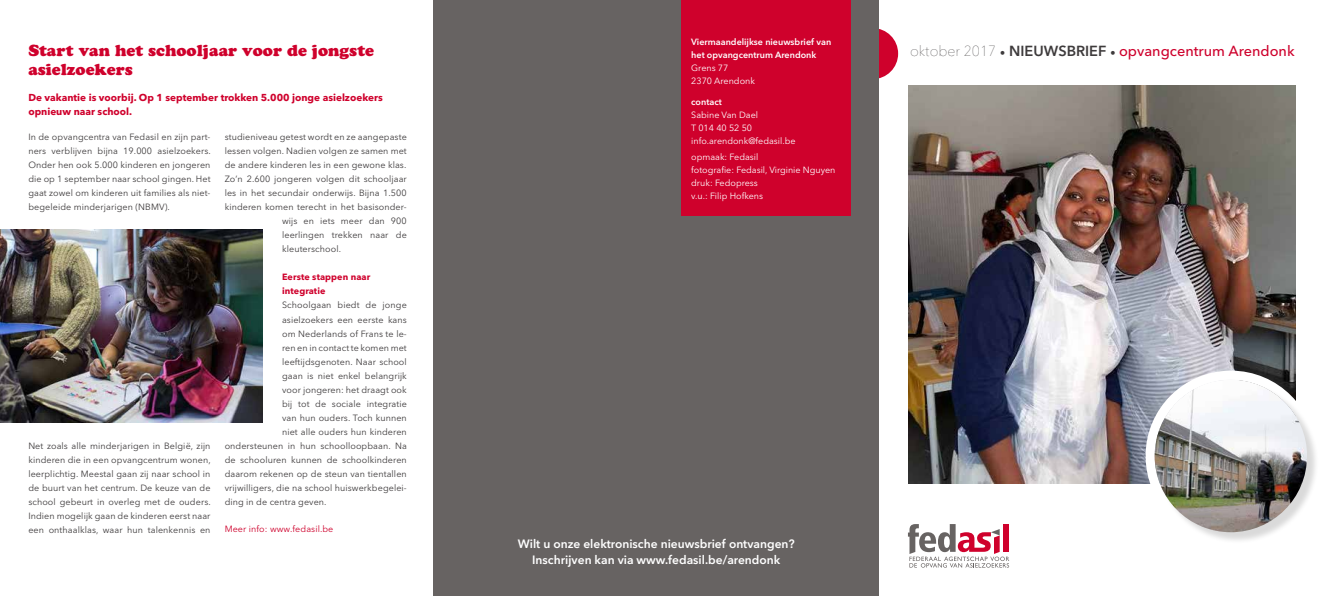
<style>
.page{position:relative;width:1324px;height:596px;background:#fff}
.page>*{position:absolute;margin:0;border:0;box-sizing:border-box;transform-origin:0 0}
.t1{font:16px/19px "Cooper Black Std";color:#cf012c}
.t2{font:500 14.5px "Avenir Next LT Pro";color:#ce012c}
.t3{font:600 12px/16px "Avenir Next LT Pro";color:#fff;text-align:center}
.t4{font:700 10px/14px "Avenir Next LT Pro";color:#cf012c}
.t5{font:9px/14px "Avenir Next LT Pro";letter-spacing:.01em;color:#3e3b3c;text-align:justify}
.t6{font:9px/13px "Avenir Next LT Pro";color:#fff}
.t7{font:600 9px/13px "Avenir Next LT Pro";color:#fff}
.t8{font:700 9px/14px "Avenir Next LT Pro";letter-spacing:.01em;color:#cf012c}
.t9{font:9px "Avenir Next LT Pro";letter-spacing:.01em;color:#ce012c}
.s1{font-weight:200;color:#3e3b3c}
.s2{font-family:"Minion Pro";font-weight:400;color:#3e3b3c}
.s3{font-weight:600;color:#3e3b3c}
</style>
<div class="page">
<img style="left:909px;top:85px;width:387px;height:398px">
<div style="left:1145px;top:370px;width:171px;height:171px;border:9px solid #fff;border-radius:50%"></div>
<div style="left:847px;top:28px;width:51px;height:51px;background:#cf012c;border-radius:50%"></div>
<div style="left:434px;top:0;width:445px;height:595px;background:#676362"></div>
<div style="left:681px;top:0;width:169px;height:216px;background:#cf012c"></div>
<img style="left:0;top:229px;width:262px;height:193px">
<div style="left:1156px;top:381px;width:163px;height:163px;background:#000;opacity:.15"></div>
<img style="left:1154px;top:379px;width:153px;height:153px;border-radius:76px">
<svg style="left:908px;top:524px;width:101px;height:43px"></svg>
<h1 class="t1" style="left:28px;top:41px;width:347px">Start van het schooljaar voor de jongste asielzoekers</h1>
<p class="t4" style="left:28px;top:90px;width:356px">De vakantie is voorbij. Op 1 september trokken 5.000 jonge asielzoekers opnieuw naar school.</p>
<p class="t5" style="left:28px;top:130px;width:184px">In de opvangcentra van Fedasil en zijn part&shy;ners verblijven bijna 19.000 asielzoekers.<br>Onder hen ook 5.000 kinderen en jongeren die op 1 september naar school gingen. Het gaat zowel om kinderen uit families als niet&shy;begeleide minderjarigen (NBMV).</p>
<p class="t5" style="left:28px;top:438px;width:184px">Net zoals alle minderjarigen in België, zijn kinderen die in een opvangcentrum wonen, leerplichtig. Meestal gaan zij naar school in de buurt van het centrum. De keuze van de school gebeurt in overleg met de ouders.<br>Indien mogelijk gaan de kinderen eerst naar een onthaalklas, waar hun talenkennis en</p>
<p class="t5" style="left:225px;top:130px;width:184px">studieniveau getest wordt en ze aangepaste</p>
<p class="t5" style="left:225px;top:144px;width:184px">lessen volgen. Nadien volgen ze samen met</p>
<p class="t5" style="left:225px;top:158px;width:183px">de andere kinderen les in een gewone klas.</p>
<p class="t5" style="left:225px;top:172px;width:184px">Zo’n 2.600 jongeren volgen dit schooljaar</p>
<p class="t5" style="left:225px;top:186px;width:184px">les in het secundair onderwijs. Bijna 1.500</p>
<p class="t5" style="left:225px;top:200px;width:184px">kinderen komen terecht in het basisonder-</p>
<p class="t5" style="left:282px;top:214px;width:126px">wijs en iets meer dan 900</p>
<p class="t5" style="left:282px;top:228px;width:126px">leerlingen trekken naar de</p>
<p class="t5" style="left:282px;top:242px;width:60px">kleuterschool.</p>
<p class="t8" style="left:282px;top:270px;width:90px">Eerste stappen naar integratie</p>
<p class="t5" style="left:282px;top:298px;width:126px">Schoolgaan biedt de jonge</p>
<p class="t5" style="left:282px;top:312px;width:126px">asielzoekers een eerste kans</p>
<p class="t5" style="left:282px;top:326px;width:126px">om Nederlands of Frans te le-</p>
<p class="t5" style="left:282px;top:340px;width:126px">ren en in contact te komen met</p>
<p class="t5" style="left:282px;top:354px;width:126px">leeftijdsgenoten. Naar school</p>
<p class="t5" style="left:282px;top:368px;width:126px">gaan is niet enkel belangrijk</p>
<p class="t5" style="left:282px;top:382px;width:126px">voor jongeren: het draagt ook</p>
<p class="t5" style="left:282px;top:396px;width:126px">bij tot de sociale integratie</p>
<p class="t5" style="left:282px;top:410px;width:126px">van hun ouders. Toch kunnen</p>
<p class="t5" style="left:282px;top:424px;width:126px">niet alle ouders hun kinderen</p>
<p class="t5" style="left:225px;top:438px;width:184px">ondersteunen in hun schoolloopbaan. Na</p>
<p class="t5" style="left:225px;top:452px;width:184px">de schooluren kunnen de schoolkinderen</p>
<p class="t5" style="left:225px;top:466px;width:184px">daarom rekenen op de steun van tientallen</p>
<p class="t5" style="left:225px;top:480px;width:184px">vrijwilligers, die na school huiswerkbegelei-</p>
<p class="t5" style="left:225px;top:494px;width:103px">ding in de centra geven.</p>
<p class="t9" style="left:225px;top:523px;width:110px">Meer info: www.fedasil.be</p>
<p class="t7" style="left:691px;top:35px;width:142px">Viermaandelijkse nieuwsbrief van het opvangcentrum Arendonk</p>
<p class="t6" style="left:691px;top:61px;width:65px">Grens 77<br>2370 Arendonk</p>
<p class="t7" style="left:691px;top:95px;width:32px">contact</p>
<p class="t6" style="left:691px;top:108px;width:106px">Sabine Van Dael<br>T 014 40 52 50 info.arendonk@fedasil.be</p>
<p class="t6" style="left:691px;top:150px;width:146px">opmaak: Fedasil<br>fotografie: Fedasil, Virginie Nguyen druk: Fedopress<br>v.u.: Filip Hofkens</p>
<h2 class="t2" style="left:910px;top:42px;width:386px"><span class="s1">oktober 2017</span> <span class="s2">•</span> <span class="s3">NIEUWSBRIEF</span> <span class="s2">•</span> opvangcentrum Arendonk</h2>
<h3 class="t3" style="left:518px;top:535px;width:278px">Wilt u onze elektronische nieuwsbrief ontvangen?<br>Inschrijven kan via www.fedasil.be/arendonk</h3>
</div>
